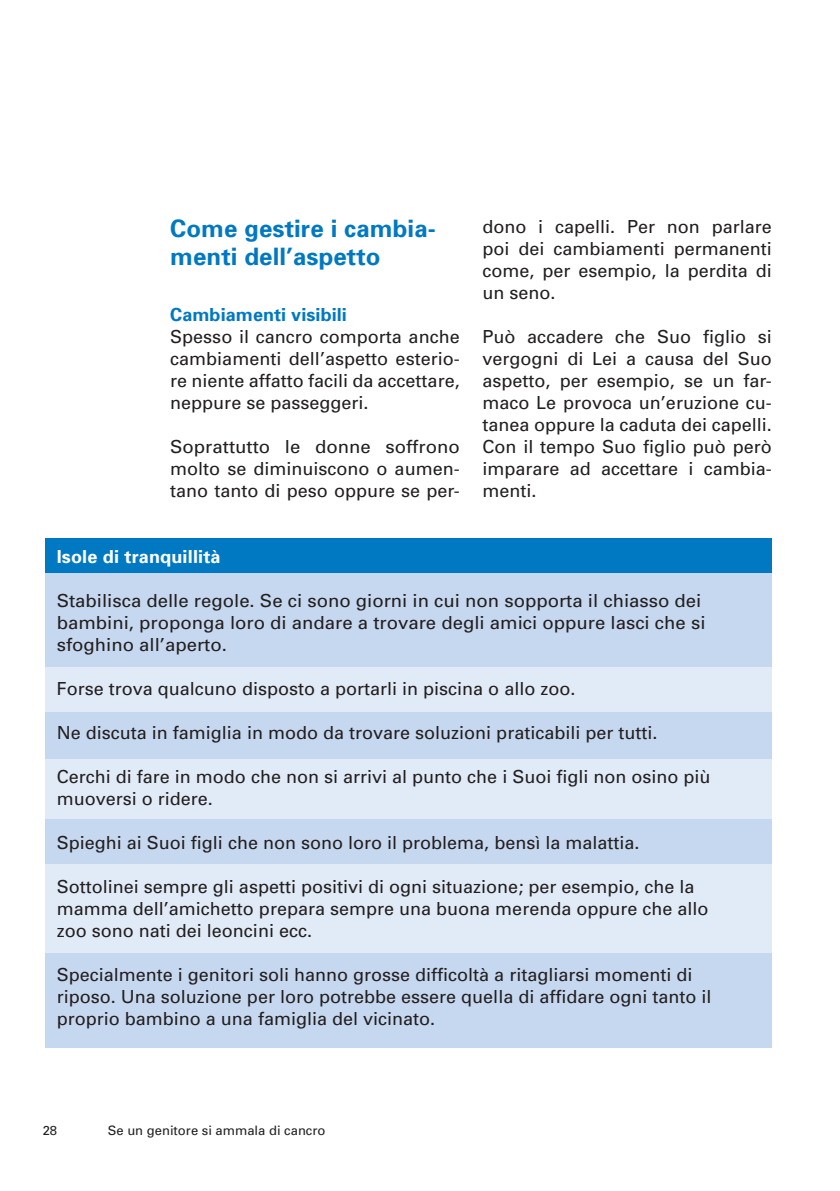
<style>
.page{position:relative;width:840px;height:1191px;background:#fff}
.page>*{position:absolute;margin:0;border:0;box-sizing:border-box;transform-origin:0 0}
.t1{font:700 24px/28px "Univers";letter-spacing:.005em;color:#0079c2}
.t2{font:18px/22px "Univers";color:#231f20;text-align:justify}
.t3{font:700 18px "Univers";letter-spacing:.005em;color:#0079c2}
.t4{font:700 18px "Univers";letter-spacing:.01em;color:#fff}
.t5{font:13px "Univers";color:#231f20}
</style>
<div class="page">
<div style="left:45px;top:551px;width:726px;height:496px;background:#c6d8ef"></div>
<div style="left:45px;top:538px;width:726px;height:34px;background:#0079c2"></div>
<div style="left:45px;top:668px;width:726px;height:44px;background:#e1ebf7"></div>
<div style="left:45px;top:759px;width:726px;height:60px;background:#e1ebf7"></div>
<div style="left:45px;top:864px;width:726px;height:88px;background:#e1ebf7"></div>
<h1 class="t1" style="left:170px;top:214px;width:267px">Come gestire i cambia&shy;menti dell’aspetto</h1>
<p class="t3" style="left:170px;top:303px;width:178px">Cambiamenti visibili</p>
<p class="t2" style="left:170px;top:325px;width:291px">Spesso il cancro comporta anche cambiamenti dell’aspetto esterio&shy;re niente affatto facili da accettare, neppure se passeggeri.</p>
<p class="t2" style="left:170px;top:435px;width:291px">Soprattutto le donne soffrono molto se diminuiscono o aumen&shy;tano tanto di peso oppure se per-</p>
<p class="t2" style="left:482px;top:215px;width:291px">dono i capelli. Per non parlare poi dei cambiamenti permanenti come, per esempio, la perdita di un seno.</p>
<p class="t2" style="left:482px;top:325px;width:291px">Può accadere che Suo figlio si vergogni di Lei a causa del Suo aspetto, per esempio, se un far&shy;maco Le provoca un’eruzione cu&shy;tanea oppure la caduta dei capelli.<br>Con il tempo Suo figlio può però imparare ad accettare i cambia&shy;menti.</p>
<p class="t4" style="left:57px;top:545px;width:165px">Isole di tranquillità</p>
<p class="t2" style="left:57px;top:589px;width:650px;text-align:left">Stabilisca delle regole. Se ci sono giorni in cui non sopporta il chiasso dei bambini, proponga loro di andare a trovare degli amici oppure lasci che si sfoghino all’aperto.</p>
<p class="t2" style="left:57px;top:677px;width:520px">Forse trova qualcuno disposto a portarli in piscina o allo zoo.</p>
<p class="t2" style="left:57px;top:721px;width:602px">Ne discuta in famiglia in modo da trovare soluzioni praticabili per tutti.</p>
<p class="t2" style="left:57px;top:765px;width:655px">Cerchi di fare in modo che non si arrivi al punto che i Suoi figli non osino più muoversi o ridere.</p>
<p class="t2" style="left:57px;top:831px;width:584px">Spieghi ai Suoi figli che non sono loro il problema, bensì la malattia.</p>
<p class="t2" style="left:57px;top:875px;width:653px;text-align:left">Sottolinei sempre gli aspetti positivi di ogni situazione; per esempio, che la mamma dell’amichetto prepara sempre una buona merenda oppure che allo zoo sono nati dei leoncini ecc.</p>
<p class="t2" style="left:57px;top:963px;width:656px;text-align:left">Specialmente i genitori soli hanno grosse difficoltà a ritagliarsi momenti di riposo. Una soluzione per loro potrebbe essere quella di affidare ogni tanto il proprio bambino a una famiglia del vicinato.</p>
<p class="t5" style="left:43px;top:1122px;width:16px">28</p>
<p class="t5" style="left:108px;top:1122px;width:219px">Se un genitore si ammala di cancro</p>
</div>
